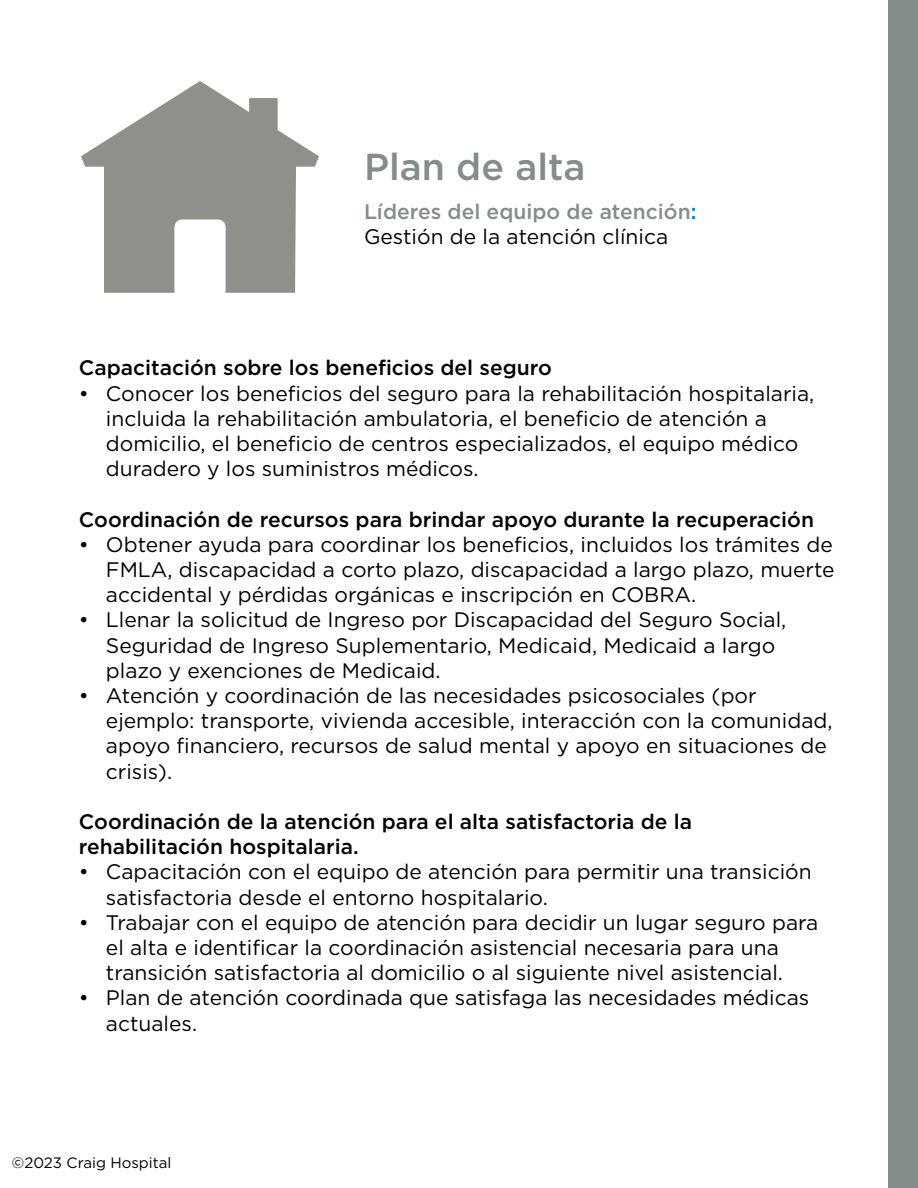
<style>
.page{position:relative;width:918px;height:1188px;background:#fff}
.page>*{position:absolute;margin:0;border:0;box-sizing:border-box;transform-origin:0 0}
.t1{font:500 37.5px "Gotham";color:#848d8c}
.t2{font:21px/25.2px "Gotham";color:#000}
.t3{font:500 21px/25.2px "Gotham";color:#000}
.t4{font:500 21px/25.2px "Gotham";color:#848d8c}
.t5{font:15px "Gotham";color:#000}
.s1{color:#007dc3}
.s2{font-weight:400;color:#000}
</style>
<div class="page">
<div style="left:889px;top:0;width:29px;height:1188px;background:#848d8c"></div>
<svg style="left:81px;top:81px;width:238px;height:212px;fill:#8e9089"></svg>
<h1 class="t1" style="left:364px;top:142px;width:223px">Plan de alta</h1>
<p class="t4" style="left:364px;top:198px;width:334px">Líderes del equipo de atención<span class="s1">:<br></span><span class="s2">Gestión de la atención clínica</span></p>
<p class="t3" style="left:79px;top:355px;width:475px">Capacitación sobre los beneficios del seguro</p>
<p class="t2" style="left:106px;top:380px;width:710px;text-indent:-27px">• Conocer los beneficios del seguro para la rehabilitación hospitalaria, incluida la rehabilitación ambulatoria, el beneficio de atención a domicilio, el beneficio de centros especializados, el equipo médico duradero y los suministros médicos.</p>
<p class="t3" style="left:79px;top:506px;width:737px">Coordinación de recursos para brindar apoyo durante la recuperación</p>
<p class="t2" style="left:106px;top:531px;width:730px;text-align:justify;text-indent:-27px">• Obtener ayuda para coordinar los beneficios, incluidos los trámites de FMLA, discapacidad a corto plazo, discapacidad a largo plazo, muerte accidental y pérdidas orgánicas e inscripción en COBRA.</p>
<p class="t2" style="left:106px;top:607px;width:682px;text-indent:-27px">• Llenar la solicitud de Ingreso por Discapacidad del Seguro Social,<br>Seguridad de Ingreso Suplementario, Medicaid, Medicaid a largo plazo y exenciones de Medicaid.</p>
<p class="t2" style="left:106px;top:682px;width:728px;text-indent:-27px">• Atención y coordinación de las necesidades psicosociales (por ejemplo: transporte, vivienda accesible, interacción con la comunidad, apoyo financiero, recursos de salud mental y apoyo en situaciones de crisis).</p>
<p class="t3" style="left:79px;top:809px;width:615px">Coordinación de la atención para el alta satisfactoria de la rehabilitación hospitalaria.</p>
<p class="t2" style="left:106px;top:859px;width:707px;text-indent:-27px">• Capacitación con el equipo de atención para permitir una transición satisfactoria desde el entorno hospitalario.</p>
<p class="t2" style="left:79px;top:909px;width:741px;text-align:center">• Trabajar con el equipo de atención para decidir un lugar seguro para el alta e identificar la coordinación asistencial necesaria para una transición satisfactoria al domicilio o al siguiente nivel asistencial.</p>
<p class="t2" style="left:106px;top:985px;width:705px;text-indent:-27px">• Plan de atención coordinada que satisfaga las necesidades médicas actuales.</p>
<p class="t5" style="left:12px;top:1154px;width:161px">©2023 Craig Hospital</p>
</div>
